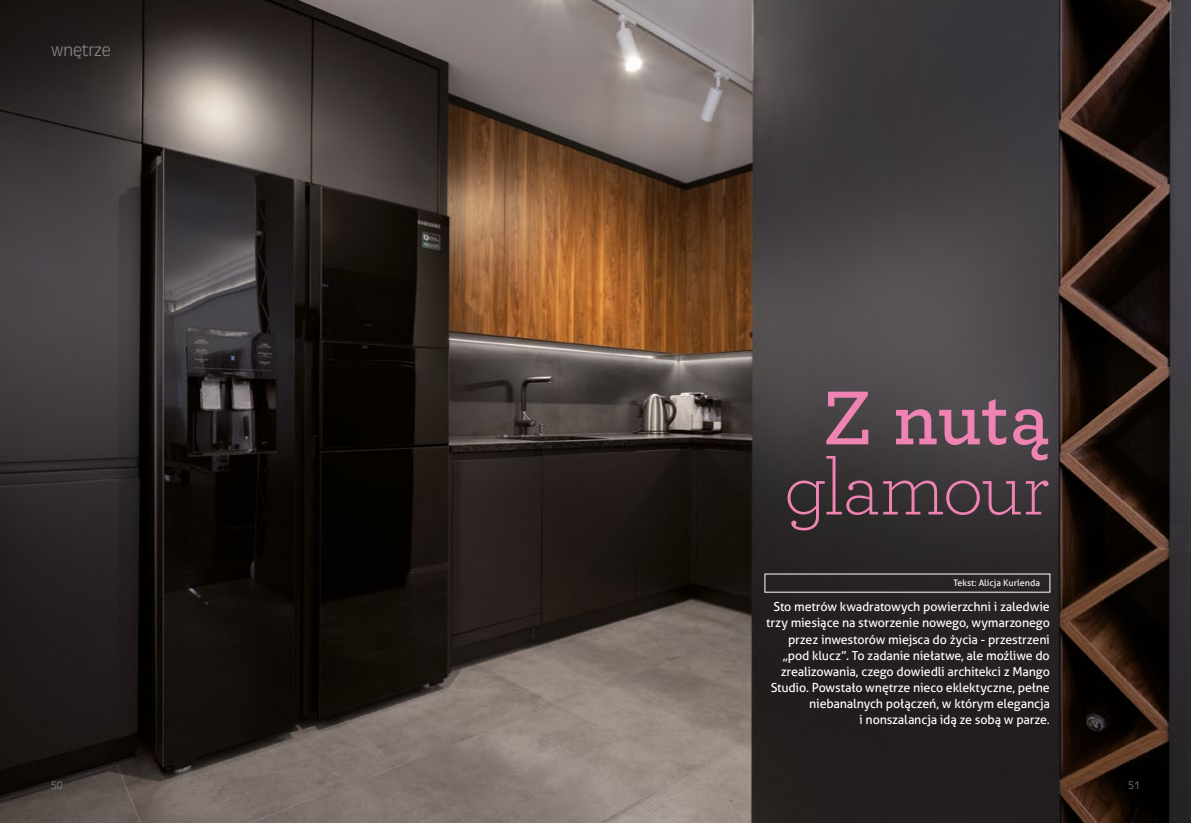
<style>
.page{position:relative;width:1191px;height:823px;background:#fff}
.page>*{position:absolute;margin:0;border:0;box-sizing:border-box;transform-origin:0 0}
.t1{font:300 80px "Archer";letter-spacing:-.025em;color:#ef83b3}
.t2{font:600 80px "Archer";color:#ef83b3}
.t3{font:16px "Incised 901 Lt EU Normal";color:#878787}
.t4{font:12.5px/16px "Aller";letter-spacing:-.015em;color:#fff;text-align:right}
.t5{font:10px "Incised 901 Lt EU Normal";color:#878787}
.t6{font:9px "Aller";color:#fff}
</style>
<div class="page">
<img style="left:0;top:0;width:1191px;height:822px">
<p class="t3" style="left:51px;top:40px;width:61px">wnętrze</p>
<h1 class="t2" style="left:822px;top:357px;width:228px">Z nutą</h1>
<h1 class="t1" style="left:783px;top:435px;width:268px">glamour</h1>
<p class="t6" style="left:953px;top:577px;width:88px">Tekst: Alicja Kurlenda</p>
<p class="t4" style="left:766px;top:598px;width:285px">Sto metrów kwadratowych powierzchni i zaledwie trzy miesiące na stworzenie nowego, wymarzonego przez inwestorów miejsca do życia - przestrzeni „pod klucz”. To zadanie niełatwe, ale możliwe do zrealizowania, czego dowiedli architekci z Mango Studio. Powstało wnętrze nieco eklektyczne, pełne niebanalnych połączeń, w którym elegancja<br>i nonszalancja idą ze sobą w parze.</p>
<p class="t5" style="left:51px;top:778px;width:13px">50</p>
<p class="t5" style="left:1128px;top:778px;width:13px">51</p>
</div>
